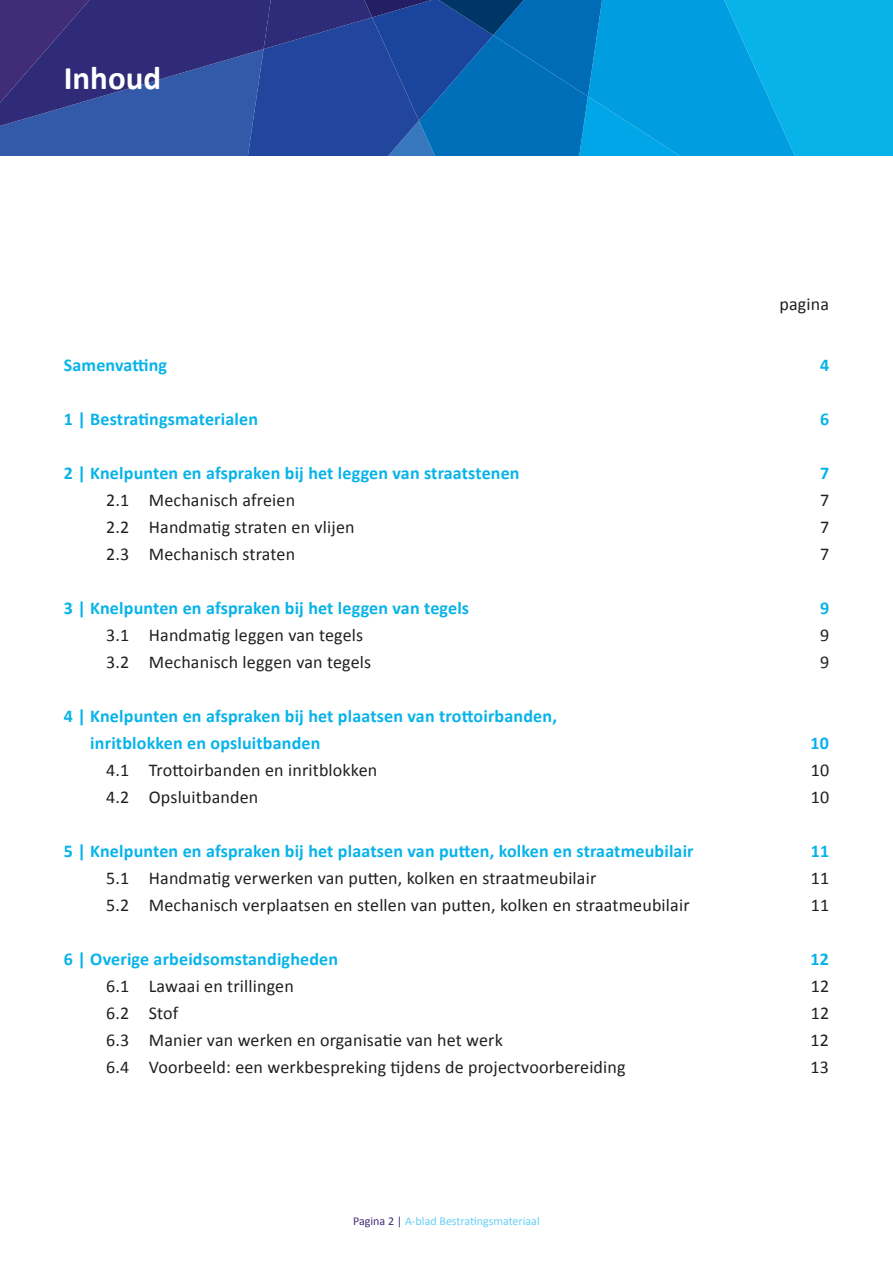
<style>
.page{position:relative;width:893px;height:1263px;background:#fff}
.page>*{position:absolute;margin:0;border:0;box-sizing:border-box;transform-origin:0 0}
.hoofdstuk{font:700 33px "Calibri";color:#fff}
.platte_tekst{font:18px "Calibri";letter-spacing:.01em;color:#231f20}
.IO-Hoofdstuk{font:700 18px/27px "Calibri";letter-spacing:.01em;color:#07b3e9}
.t1{font:12px "Calibri";color:#67cef5}
.s1{color:#402c77}
</style>
<div class="page">
<svg style="left:0;top:0;width:893px;height:155px;background:#176ab3"></svg>
<p class="hoofdstuk" style="left:64px;top:54px;width:99px">Inhoud</p>
<p class="platte_tekst" style="left:779px;top:292px;width:51px">pagina</p>
<p class="IO-Hoofdstuk" style="left:64px;top:351px;width:105px">Samenvatting</p>
<p class="IO-Hoofdstuk" style="left:820px;top:351px;width:11px">4</p>
<p class="IO-Hoofdstuk" style="left:64px;top:405px;width:196px">1 | Bestratingsmaterialen</p>
<p class="IO-Hoofdstuk" style="left:820px;top:405px;width:11px">6</p>
<p class="IO-Hoofdstuk" style="left:64px;top:459px;width:457px">2 | Knelpunten en afspraken bij het leggen van straatstenen</p>
<p class="IO-Hoofdstuk" style="left:820px;top:459px;width:11px">7</p>
<p class="platte_tekst" style="left:106px;top:487px;width:190px">2.1 Mechanisch afreien</p>
<p class="platte_tekst" style="left:820px;top:487px;width:11px">7</p>
<p class="platte_tekst" style="left:106px;top:514px;width:250px">2.2 Handmatig straten en vlijen</p>
<p class="platte_tekst" style="left:820px;top:514px;width:11px">7</p>
<p class="platte_tekst" style="left:106px;top:541px;width:190px">2.3 Mechanisch straten</p>
<p class="platte_tekst" style="left:820px;top:541px;width:11px">7</p>
<p class="IO-Hoofdstuk" style="left:64px;top:594px;width:407px">3 | Knelpunten en afspraken bij het leggen van tegels</p>
<p class="IO-Hoofdstuk" style="left:820px;top:594px;width:11px">9</p>
<p class="platte_tekst" style="left:106px;top:622px;width:258px">3.1 Handmatig leggen van tegels</p>
<p class="platte_tekst" style="left:820px;top:622px;width:11px">9</p>
<p class="platte_tekst" style="left:106px;top:649px;width:266px">3.2 Mechanisch leggen van tegels</p>
<p class="platte_tekst" style="left:820px;top:649px;width:11px">9</p>
<p class="IO-Hoofdstuk" style="left:90px;top:702px;width:468px;text-indent:-27px">4 | Knelpunten en afspraken bij het plaatsen van trottoirbanden, inritblokken en opsluitbanden</p>
<p class="IO-Hoofdstuk" style="left:810px;top:729px;width:20px">10</p>
<p class="platte_tekst" style="left:106px;top:757px;width:273px">4.1 Trottoirbanden en inritblokken</p>
<p class="platte_tekst" style="left:811px;top:757px;width:20px">10</p>
<p class="platte_tekst" style="left:106px;top:784px;width:154px">4.2 Opsluitbanden</p>
<p class="platte_tekst" style="left:811px;top:784px;width:20px">10</p>
<p class="IO-Hoofdstuk" style="left:64px;top:837px;width:631px">5 | Knelpunten en afspraken bij het plaatsen van putten, kolken en straatmeubilair</p>
<p class="IO-Hoofdstuk" style="left:811px;top:837px;width:20px">11</p>
<p class="platte_tekst" style="left:106px;top:865px;width:491px">5.1 Handmatig verwerken van putten, kolken en straatmeubilair</p>
<p class="platte_tekst" style="left:811px;top:865px;width:20px">11</p>
<p class="platte_tekst" style="left:106px;top:892px;width:585px">5.2 Mechanisch verplaatsen en stellen van putten, kolken en straatmeubilair</p>
<p class="platte_tekst" style="left:811px;top:892px;width:20px">11</p>
<p class="IO-Hoofdstuk" style="left:64px;top:945px;width:276px">6 | Overige arbeidsomstandigheden</p>
<p class="IO-Hoofdstuk" style="left:810px;top:945px;width:20px">12</p>
<p class="platte_tekst" style="left:106px;top:973px;width:189px">6.1 Lawaai en trillingen</p>
<p class="platte_tekst" style="left:811px;top:973px;width:20px">12</p>
<p class="platte_tekst" style="left:106px;top:1000px;width:74px">6.2 Stof</p>
<p class="platte_tekst" style="left:811px;top:1000px;width:20px">12</p>
<p class="platte_tekst" style="left:106px;top:1027px;width:398px">6.3 Manier van werken en organisatie van het werk</p>
<p class="platte_tekst" style="left:810px;top:1027px;width:20px">12</p>
<p class="platte_tekst" style="left:106px;top:1054px;width:521px">6.4 Voorbeeld: een werkbespreking tijdens de projectvoorbereiding</p>
<p class="platte_tekst" style="left:810px;top:1054px;width:20px">13</p>
<p class="t1" style="left:353px;top:1213px;width:188px"><span class="s1">Pagina 2 |</span> A-blad Bestratingsmateriaal</p>
</div>
